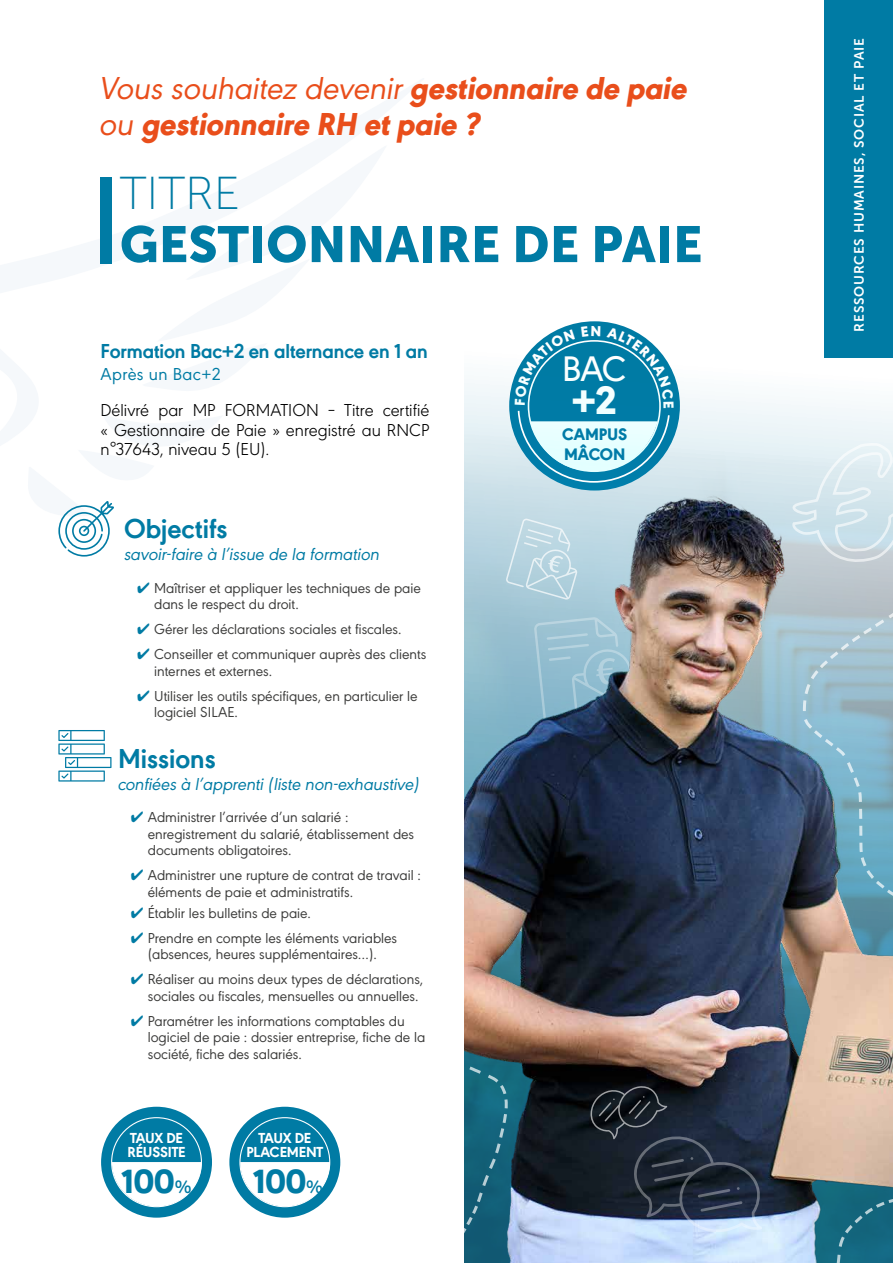
<style>
.page{position:relative;width:893px;height:1263px;background:#fff}
.page>*{position:absolute;margin:0;border:0;box-sizing:border-box;transform-origin:0 0}
.t1{font:50.55px "Museo Sans 900";color:#007ba4}
.t2{font:46.05px "Museo Sans 100";color:#007ba4}
.t3{font:800 40.95px "URW Geometric";color:#fff}
.t4{font:500 36.9px "URW Geometric";color:#fff}
.t5{font:800 34.95px "URW Geometric";color:#007ba4}
.t6{font:italic 800 33px/36px "URW Geometric";color:#e94e1b}
.t7{font:700 28.5px "URW Geometric";color:#007ba4}
.t8{font:700 21px "URW Geometric";letter-spacing:-.005em;color:#007ba4}
.t9{font:300 18px/19.5px "URW Geometric";color:#000;text-align:justify}
.t10{font:italic 18px "URW Geometric";color:#007ba4}
.t11{font:18px "URW Geometric";letter-spacing:.02em;color:#007ba4}
.t12{font:800 17.4px/19.5px "URW Geometric";color:#007ba4}
.t13{font:800 15.15px/14.2px "URW Geometric";letter-spacing:-.01em;color:#fff;text-align:center}
.t14{font:15px/16.5px "URW Geometric";color:#3c3c3b}
.t15{font:13.5px "Museo Sans 700";letter-spacing:.06em;color:#fff}
.s1{font-weight:400}
.s2{color:#007ba4}
.s3{font-weight:700;font-size:18.75px}
</style>
<div class="page">
<svg style="left:464px;top:302px;width:429px;height:112px"></svg>
<img style="left:464px;top:414px;width:429px;height:849px">
<svg style="left:790px;top:442px;width:103px;height:125px"></svg>
<div style="left:100px;top:177px;width:11px;height:86px;background:#007ba4"></div>
<svg style="left:534px;top:617px;width:114px;height:111px"></svg>
<div style="left:229px;top:1107px;width:111px;height:111px;background:#007ba4;border-radius:50%"></div>
<svg style="left:240px;top:1162px;width:90px;height:44px"></svg>
<div style="left:101px;top:1107px;width:111px;height:111px;background:#007ba4;border-radius:50%"></div>
<svg style="left:112px;top:1162px;width:90px;height:44px"></svg>
<svg style="left:58px;top:501px;width:56px;height:56px"></svg>
<svg style="left:58px;top:730px;width:53px;height:51px"></svg>
<div style="left:509px;top:321px;width:171px;height:169px;background:#007ba4;border-radius:50%"></div>
<svg style="left:590px;top:1085px;width:172px;height:150px"></svg>
<div style="left:825px;top:0;width:68px;height:357px;background:#007ba4"></div>
<svg style="left:801px;top:590px;width:92px;height:314px"></svg>
<svg style="left:832px;top:1196px;width:61px;height:67px"></svg>
<svg style="left:464px;top:1062px;width:45px;height:189px"></svg>
<svg style="left:506px;top:518px;width:71px;height:82px"></svg>
<svg style="left:515px;top:326px;width:159px;height:157px"></svg>
<h3 class="t6" style="left:100px;top:68px;width:589px"><span class="s1">Vous souhaitez devenir</span> gestionnaire de paie <span class="s1">ou</span> gestionnaire RH et paie ?</h3>
<h2 class="t2" style="left:120px;top:169px;width:122px">TITRE</h2>
<h1 class="t1" style="left:120px;top:216px;width:584px">GESTIONNAIRE DE PAIE</h1>
<h3 class="t8" style="left:101px;top:335px;width:329px">Formation Bac+2 en alternance en 1 an</h3>
<p class="t11" style="left:101px;top:361px;width:121px">Après un Bac+2</p>
<p class="t9" style="left:100px;top:399px;width:330px">Délivré par MP FORMATION – Titre certifié « Gestionnaire de Paie » enregistré au RNCP n°37643, niveau 5 (EU).</p>
<h3 class="t7" style="left:124px;top:507px;width:105px">Objectifs</h3>
<p class="t10" style="left:124px;top:541px;width:257px">savoir-faire à l’issue de la formation</p>
<p class="t14" style="left:154px;top:578px;width:268px;text-indent:-17px"><span class="s2">✔</span> Maîtriser et appliquer les techniques de paie dans le respect du droit.</p>
<p class="t14" style="left:137px;top:620px;width:266px"><span class="s2">✔</span> Gérer les déclarations sociales et fiscales.</p>
<p class="t14" style="left:154px;top:645px;width:274px;text-indent:-17px"><span class="s2">✔</span> Conseiller et communiquer auprès des clients internes et externes.</p>
<p class="t14" style="left:154px;top:686px;width:265px;text-indent:-17px"><span class="s2">✔</span> Utiliser les outils spécifiques, en particulier le logiciel SILAE.</p>
<h3 class="t7" style="left:118px;top:737px;width:99px">Missions</h3>
<p class="t10" style="left:118px;top:770px;width:303px">confiées à l’apprenti (liste non-exhaustive)</p>
<p class="t14" style="left:148px;top:808px;width:268px;text-indent:-17px"><span class="s2">✔</span> Administrer l’arrivée d’un salarié : enregistrement du salarié, établissement des documents obligatoires.</p>
<p class="t14" style="left:148px;top:866px;width:275px;text-indent:-17px"><span class="s2">✔</span> Administrer une rupture de contrat de travail : éléments de paie et administratifs.</p>
<p class="t14" style="left:131px;top:903px;width:182px"><span class="s2">✔</span> Établir les bulletins de paie.</p>
<p class="t14" style="left:131px;top:928px;width:268px;text-align:center"><span class="s2">✔</span> Prendre en compte les éléments variables (absences, heures supplémentaires…).</p>
<p class="t14" style="left:148px;top:970px;width:277px;text-indent:-17px"><span class="s2">✔</span> Réaliser au moins deux types de déclarations, sociales ou fiscales, mensuelles ou annuelles.</p>
<p class="t14" style="left:148px;top:1011px;width:279px;text-indent:-17px"><span class="s2">✔</span> Paramétrer les informations comptables du logiciel de paie : dossier entreprise, fiche de la société, fiche des salariés.</p>
<p class="t13" style="left:127px;top:1130px;width:60px;text-align:left">TAUX DE<br>RÉUSSITE</p>
<h3 class="t5" style="left:122px;top:1155px;width:71px">100<span class="s3">%</span></h3>
<p class="t13" style="left:246px;top:1130px;width:78px">TAUX DE<br>PLACEMENT</p>
<h3 class="t5" style="left:253px;top:1155px;width:71px">100<span class="s3">%</span></h3>
<h3 class="t4" style="left:562px;top:341px;width:66px">BAC</h3>
<h3 class="t3" style="left:572px;top:370px;width:45px">+2</h3>
<p class="t12" style="left:562px;top:423px;width:67px">CAMPUS<br>MÂCON</p>
<p class="t15" style="left:852px;top:332px;width:295px;rotate:-90deg">RESSOURCES HUMAINES, SOCIAL ET PAIE</p>
</div>
